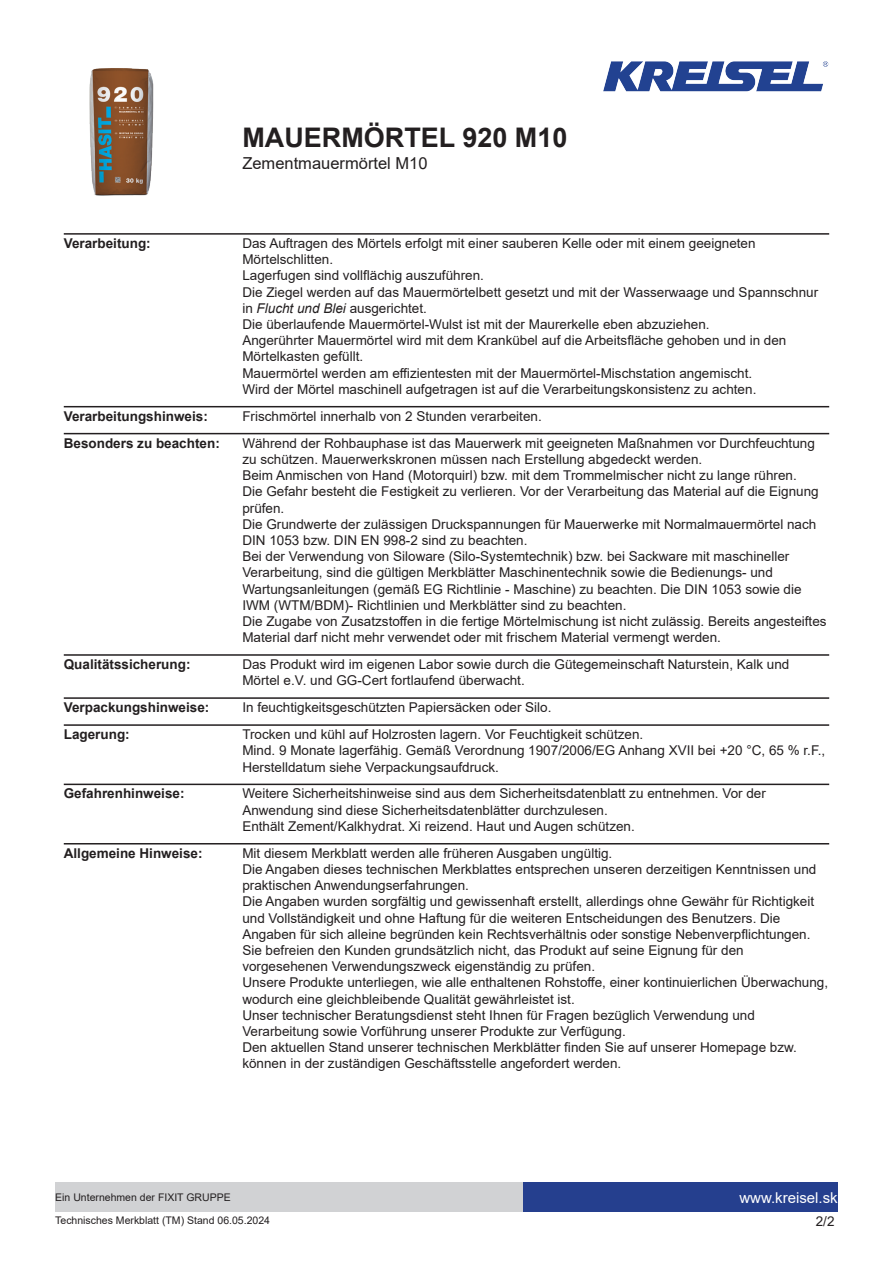
<style>
.page{position:relative;width:893px;height:1263px;background:#fff}
.page>*{position:absolute;margin:0;border:0;box-sizing:border-box;transform-origin:0 0}
.t1{font:700 27px "Arial";color:#231f20}
.t2{font:16.5px "Arial";color:#231f20}
.t3{font:15px "Arial";color:#fff}
.t4{font:13.5px/16.2px "Arial";color:#231f20}
.t5{font:700 13.5px "Arial";color:#231f20}
.t6{font:10.5px "Arial";color:#231f20}
.s1{font-style:italic}
</style>
<div class="page">
<img style="left:89px;top:68px;width:65px;height:128px">
<img style="left:603px;top:61px;width:226px;height:31px">
<div style="left:523px;top:1182px;width:315px;height:30px;background:#253f8e"></div>
<div style="left:55px;top:1182px;width:468px;height:30px;background:#d1d2d4"></div>
<hr style="left:64px;top:233px;width:765px;height:2px;background:#231f20">
<hr style="left:64px;top:406px;width:765px;height:1px;background:#231f20">
<hr style="left:64px;top:433px;width:765px;height:1px;background:#231f20">
<hr style="left:64px;top:654px;width:765px;height:2px;background:#231f20">
<hr style="left:64px;top:697px;width:765px;height:2px;background:#231f20">
<hr style="left:64px;top:724px;width:765px;height:2px;background:#231f20">
<hr style="left:64px;top:784px;width:765px;height:1px;background:#231f20">
<hr style="left:64px;top:843px;width:765px;height:1px;background:#231f20">
<h1 class="t1" style="left:242px;top:119px;width:327px">MAUERMÖRTEL 920 M10</h1>
<p class="t2" style="left:242px;top:152px;width:187px">Zementmauermörtel M10</p>
<p class="t5" style="left:64px;top:234px;width:89px">Verarbeitung:</p>
<p class="t4" style="left:242px;top:235px;width:577px">Das Auftragen des Mörtels erfolgt mit einer sauberen Kelle oder mit einem geeigneten Mörtelschlitten.<br>Lagerfugen sind vollflächig auszuführen.<br>Die Ziegel werden auf das Mauermörtelbett gesetzt und mit der Wasserwaage und Spannschnur in <span class="s1">Flucht und Blei</span> ausgerichtet.<br>Die überlaufende Mauermörtel-Wulst ist mit der Maurerkelle eben abzuziehen.<br>Angerührter Mauermörtel wird mit dem Krankübel auf die Arbeitsfläche gehoben und in den Mörtelkasten gefüllt.<br>Mauermörtel werden am effizientesten mit der Mauermörtel-Mischstation angemischt.<br>Wird der Mörtel maschinell aufgetragen ist auf die Verarbeitungskonsistenz zu achten.</p>
<p class="t5" style="left:64px;top:406px;width:146px">Verarbeitungshinweis:</p>
<p class="t4" style="left:242px;top:408px;width:301px">Frischmörtel innerhalb von 2 Stunden verarbeiten.</p>
<p class="t5" style="left:64px;top:433px;width:158px">Besonders zu beachten:</p>
<p class="t4" style="left:242px;top:435px;width:586px">Während der Rohbauphase ist das Mauerwerk mit geeigneten Maßnahmen vor Durchfeuchtung zu schützen. Mauerwerkskronen müssen nach Erstellung abgedeckt werden.<br>Beim Anmischen von Hand (Motorquirl) bzw. mit dem Trommelmischer nicht zu lange rühren.<br>Die Gefahr besteht die Festigkeit zu verlieren. Vor der Verarbeitung das Material auf die Eignung prüfen.<br>Die Grundwerte der zulässigen Druckspannungen für Mauerwerke mit Normalmauermörtel nach DIN 1053 bzw. DIN EN 998-2 sind zu beachten.<br>Bei der Verwendung von Siloware (Silo-Systemtechnik) bzw. bei Sackware mit maschineller Verarbeitung, sind die gültigen Merkblätter Maschinentechnik sowie die Bedienungs- und Wartungsanleitungen (gemäß EG Richtlinie - Maschine) zu beachten. Die DIN 1053 sowie die IWM (WTM/BDM)- Richtlinien und Merkblätter sind zu beachten.<br>Die Zugabe von Zusatzstoffen in die fertige Mörtelmischung ist nicht zulässig. Bereits angesteiftes Material darf nicht mehr verwendet oder mit frischem Material vermengt werden.</p>
<p class="t5" style="left:64px;top:655px;width:128px">Qualitätssicherung:</p>
<p class="t4" style="left:242px;top:656px;width:548px">Das Produkt wird im eigenen Labor sowie durch die Gütegemeinschaft Naturstein, Kalk und<br>Mörtel e.V. und GG-Cert fortlaufend überwacht.</p>
<p class="t5" style="left:64px;top:698px;width:147px">Verpackungshinweise:</p>
<p class="t4" style="left:242px;top:699px;width:311px">In feuchtigkeitsgeschützten Papiersäcken oder Silo.</p>
<p class="t5" style="left:64px;top:725px;width:68px">Lagerung:</p>
<p class="t4" style="left:242px;top:726px;width:584px">Trocken und kühl auf Holzrosten lagern. Vor Feuchtigkeit schützen.<br>Mind. 9 Monate lagerfähig. Gemäß Verordnung 1907/2006/EG Anhang XVII bei +20 °C, 65 % r.F.,<br>Herstelldatum siehe Verpackungsaufdruck.</p>
<p class="t5" style="left:64px;top:784px;width:122px">Gefahrenhinweise:</p>
<p class="t4" style="left:242px;top:785px;width:525px">Weitere Sicherheitshinweise sind aus dem Sicherheitsdatenblatt zu entnehmen. Vor der<br>Anwendung sind diese Sicherheitsdatenblätter durchzulesen.<br>Enthält Zement/Kalkhydrat. Xi reizend. Haut und Augen schützen.</p>
<p class="t5" style="left:64px;top:843px;width:140px">Allgemeine Hinweise:</p>
<p class="t4" style="left:242px;top:845px;width:587px">Mit diesem Merkblatt werden alle früheren Ausgaben ungültig.<br>Die Angaben dieses technischen Merkblattes entsprechen unseren derzeitigen Kenntnissen und praktischen Anwendungserfahrungen.<br>Die Angaben wurden sorgfältig und gewissenhaft erstellt, allerdings ohne Gewähr für Richtigkeit und Vollständigkeit und ohne Haftung für die weiteren Entscheidungen des Benutzers. Die Angaben für sich alleine begründen kein Rechtsverhältnis oder sonstige Nebenverpflichtungen.<br>Sie befreien den Kunden grundsätzlich nicht, das Produkt auf seine Eignung für den vorgesehenen Verwendungszweck eigenständig zu prüfen.<br>Unsere Produkte unterliegen, wie alle enthaltenen Rohstoffe, einer kontinuierlichen Überwachung, wodurch eine gleichbleibende Qualität gewährleistet ist.<br>Unser technischer Beratungsdienst steht Ihnen für Fragen bezüglich Verwendung und Verarbeitung sowie Vorführung unserer Produkte zur Verfügung.<br>Den aktuellen Stand unserer technischen Merkblätter finden Sie auf unserer Homepage bzw. können in der zuständigen Geschäftsstelle angefordert werden.</p>
<p class="t6" style="left:55px;top:1190px;width:177px">Ein Unternehmen der FIXIT GRUPPE</p>
<p class="t3" style="left:739px;top:1187px;width:100px">www.kreisel.sk</p>
<p class="t6" style="left:55px;top:1213px;width:216px">Technisches Merkblatt (TM) Stand 06.05.2024</p>
<p class="t4" style="left:816px;top:1213px;width:20px">2/2</p>
</div>
